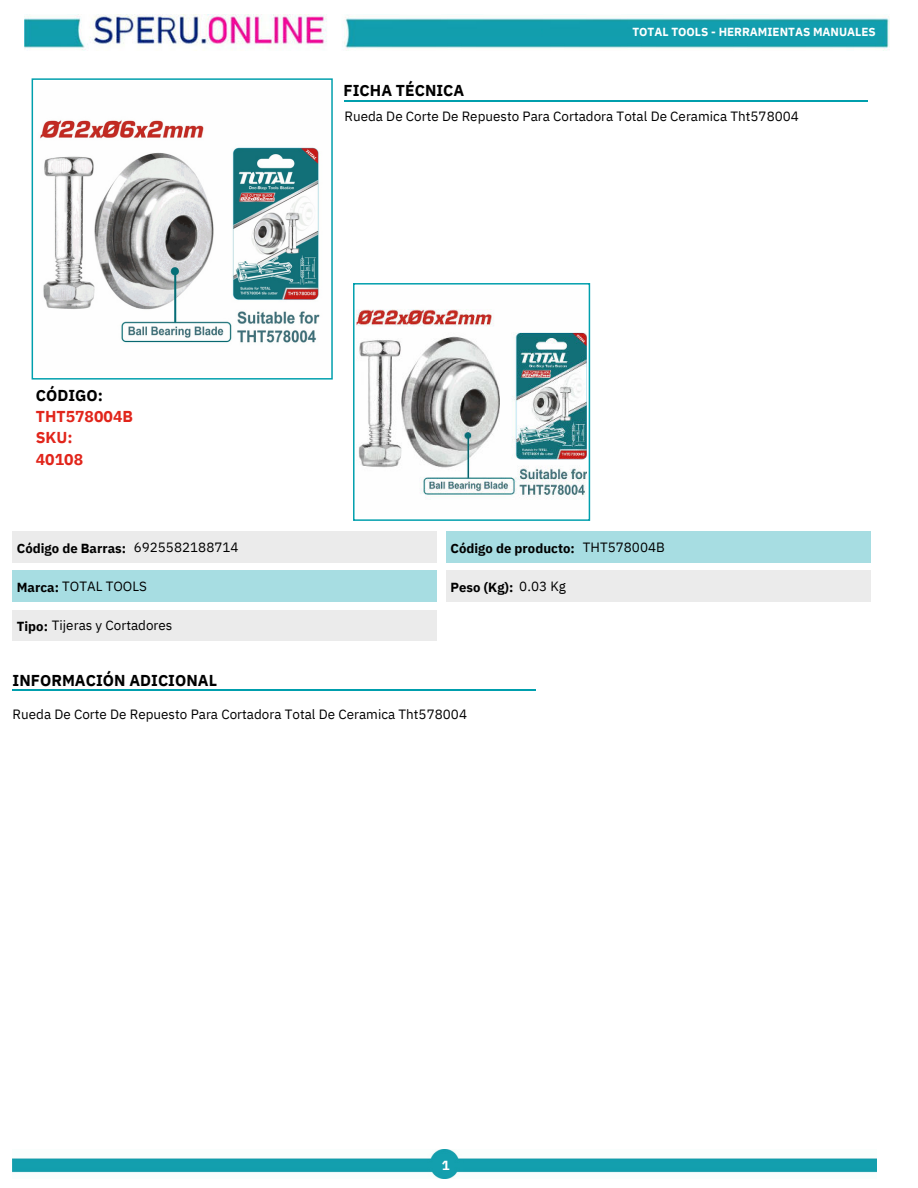
<style>
.page{position:relative;width:918px;height:1188px;background:#fff}
.page>*{position:absolute;margin:0;border:0;box-sizing:border-box;transform-origin:0 0}
.t1{font:700 15.75px "IBM Plex Sans";color:#000}
.t2{font:700 15.75px/21.3px "IBM Plex Sans";color:#e1251b}
.t3{font:13.35px "IBM Plex Sans";color:#000}
.t4{font:700 13.05px "IBM Plex Sans";color:#000}
.t5{font:700 13.05px "IBM Plex Sans";color:#fff}
.t6{font:700 11.7px "IBM Plex Sans";color:#fff}
.s1{font-weight:700;font-size:13.05px}
.s2{font-weight:400;font-size:13.35px}
</style>
<div class="page">
<hr style="left:13px;top:690px;width:523px;height:1px;background:#009fad">
<hr style="left:344px;top:100px;width:524px;height:2px;background:#009fad">
<svg style="left:32px;top:78px;width:301px;height:302px"></svg>
<img style="left:35px;top:81px;width:294px;height:295px">
<svg style="left:353px;top:283px;width:237px;height:238px"></svg>
<img style="left:356px;top:286px;width:231px;height:232px">
<div style="left:13px;top:532px;width:424px;height:30px;background:#ebebeb"></div>
<div style="left:446px;top:532px;width:424px;height:30px;background:#a7dde2"></div>
<div style="left:13px;top:571px;width:424px;height:31px;background:#a7dde2"></div>
<div style="left:446px;top:571px;width:424px;height:31px;background:#ebebeb"></div>
<div style="left:13px;top:610px;width:424px;height:31px;background:#ebebeb"></div>
<img style="left:13px;top:1150px;width:864px;height:29px">
<img style="left:25px;top:14px;width:865px;height:36px">
<img style="left:441px;top:14px;width:103px;height:36px">
<img style="left:544px;top:14px;width:77px;height:36px">
<img style="left:621px;top:14px;width:212px;height:36px">
<p class="t1" style="left:344px;top:78px;width:122px">FICHA TÉCNICA</p>
<p class="t6" style="left:632px;top:23px;width:245px">TOTAL TOOLS - HERRAMIENTAS MANUALES</p>
<p class="t1" style="left:36px;top:383px;width:69px">CÓDIGO:</p>
<p class="t2" style="left:36px;top:405px;width:99px">THT578004B<br>SKU:<br>40108</p>
<p class="t4" style="left:17px;top:538px;width:111px">Código de Barras:</p>
<p class="t3" style="left:134px;top:537px;width:106px">6925582188714</p>
<p class="t3" style="left:17px;top:576px;width:132px"><span class="s1">Marca:</span> TOTAL TOOLS</p>
<p class="t3" style="left:17px;top:616px;width:157px"><span class="s1">Tipo:</span> Tijeras y Cortadores</p>
<p class="t1" style="left:13px;top:668px;width:206px">INFORMACIÓN ADICIONAL</p>
<p class="t3" style="left:344px;top:106px;width:456px">Rueda De Corte De Repuesto Para Cortadora Total De Ceramica Tht578004</p>
<p class="t4" style="left:451px;top:538px;width:126px">Código de producto:</p>
<p class="t3" style="left:583px;top:537px;width:84px">THT578004B</p>
<p class="t4" style="left:451px;top:577px;width:117px">Peso (Kg): <span class="s2">0.03 Kg</span></p>
<p class="t3" style="left:13px;top:704px;width:456px">Rueda De Corte De Repuesto Para Cortadora Total De Ceramica Tht578004</p>
<p class="t5" style="left:442px;top:1155px;width:9px">1</p>
</div>
